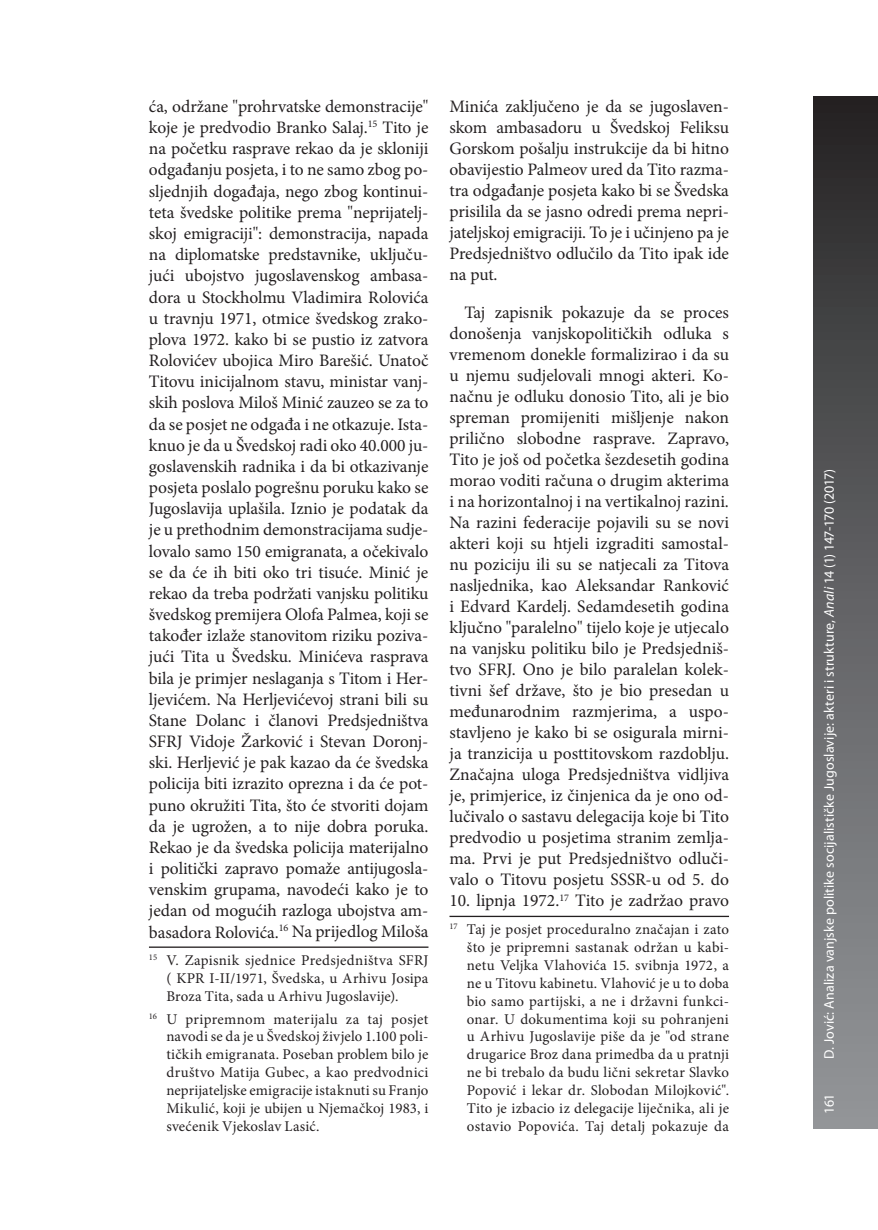
<style>
.page{position:relative;width:878px;height:1230px;background:#fff}
.page>*{position:absolute;margin:0;border:0;box-sizing:border-box;transform-origin:0 0}
.t1{font:17.5px/21.2px "Minion Pro";letter-spacing:-.005em;color:#231f20;text-align:justify}
.t2{font:14.88px/17.8px "Minion Pro";letter-spacing:.01em;color:#231f20;text-align:justify}
.t3{font:14px "Myriad Pro";color:#fff}
.s1{font-style:italic}
</style>
<div class="page">
<div style="left:813px;top:96px;width:64px;height:1032px;background:linear-gradient(to bottom,#292728,#979a9d)"></div>
<hr style="left:149px;top:946px;width:279px;height:1px;background:#231f20">
<hr style="left:449px;top:915px;width:279px;height:2px;background:#231f20">
<p class="t1" style="left:149px;top:96px;width:281px">ća, održane "prohrvatske demonstracije" koje je predvodio Branko Salaj.<sup>15</sup> Tito je na početku rasprave rekao da je skloniji odgađanju posjeta, i to ne samo zbog po&shy;sljednjih događaja, nego zbog kontinui&shy;teta švedske politike prema "neprijatelj&shy;skoj emigraciji": demonstracija, napada na diplomatske predstavnike, uključu&shy;jući ubojstvo jugoslavenskog ambasa&shy;dora u Stockholmu Vladimira Rolovića u travnju 1971, otmice švedskog zrako&shy;plova 1972. kako bi se pustio iz zatvora Rolovićev ubojica Miro Barešić. Unatoč Titovu inicijalnom stavu, ministar vanj&shy;skih poslova Miloš Minić zauzeo se za to da se posjet ne odgađa i ne otkazuje. Ista&shy;knuo je da u Švedskoj radi oko 40.000 ju&shy;goslavenskih radnika i da bi otkazivanje posjeta poslalo pogrešnu poruku kako se Jugoslavija uplašila. Iznio je podatak da je u prethodnim demonstracijama sudje&shy;lovalo samo 150 emigranata, a očekivalo se da će ih biti oko tri tisuće. Minić je rekao da treba podržati vanjsku politiku švedskog premijera Olofa Palmea, koji se također izlaže stanovitom riziku poziva&shy;jući Tita u Švedsku. Minićeva rasprava bila je primjer neslaganja s Titom i Her&shy;ljevićem. Na Herljevićevoj strani bili su Stane Dolanc i članovi Predsjedništva SFRJ Vidoje Žarković i Stevan Doronj&shy;ski. Herljević je pak kazao da će švedska policija biti izrazito oprezna i da će pot&shy;puno okružiti Tita, što će stvoriti dojam da je ugrožen, a to nije dobra poruka.<br>Rekao je da švedska policija materijalno i politički zapravo pomaže antijugosla&shy;venskim grupama, navodeći kako je to jedan od mogućih razloga ubojstva am&shy;basadora Rolovića.<sup>16</sup> Na prijedlog Miloša</p>
<p class="t2" style="left:166px;top:951px;width:263px;text-indent:-17px"><sup>15</sup> V. Zapisnik sjednice Predsjedništva SFRJ ( KPR I-II/1971, Švedska, u Arhivu Josipa Broza Tita, sada u Arhivu Jugoslavije).</p>
<p class="t2" style="left:166px;top:1009px;width:263px;text-indent:-17px"><sup>16</sup> U pripremnom materijalu za taj posjet navodi se da je u Švedskoj živjelo 1.100 poli&shy;tičkih emigranata. Poseban problem bilo je društvo Matija Gubec, a kao predvodnici neprijateljske emigracije istaknuti su Franjo Mikulić, koji je ubijen u Njemačkoj 1983, i svećenik Vjekoslav Lasić.</p>
<p class="t1" style="left:449px;top:96px;width:281px">Minića zaključeno je da se jugoslaven&shy;skom ambasadoru u Švedskoj Feliksu Gorskom pošalju instrukcije da bi hitno obavijestio Palmeov ured da Tito razma&shy;tra odgađanje posjeta kako bi se Švedska prisilila da se jasno odredi prema nepri&shy;jateljskoj emigraciji. To je i učinjeno pa je Predsjedništvo odlučilo da Tito ipak ide na put.</p>
<p class="t1" style="left:449px;top:302px;width:281px;text-indent:15px">Taj zapisnik pokazuje da se proces donošenja vanjskopolitičkih odluka s vremenom donekle formalizirao i da su u njemu sudjelovali mnogi akteri. Ko&shy;načnu je odluku donosio Tito, ali je bio spreman promijeniti mišljenje nakon prilično slobodne rasprave. Zapravo, Tito je još od početka šezdesetih godina morao voditi računa o drugim akterima i na horizontalnoj i na vertikalnoj razini.<br>Na razini federacije pojavili su se novi akteri koji su htjeli izgraditi samostal&shy;nu poziciju ili su se natjecali za Titova nasljednika, kao Aleksandar Ranković i Edvard Kardelj. Sedamdesetih godina ključno "paralelno" tijelo koje je utjecalo na vanjsku politiku bilo je Predsjedniš&shy;tvo SFRJ. Ono je bilo paralelan kolek&shy;tivni šef države, što je bio presedan u međunarodnim razmjerima, a uspo&shy;stavljeno je kako bi se osigurala mirni&shy;ja tranzicija u posttitovskom razdoblju.<br>Značajna uloga Predsjedništva vidljiva je, primjerice, iz činjenica da je ono od&shy;lučivalo o sastavu delegacija koje bi Tito predvodio u posjetima stranim zemlja&shy;ma. Prvi je put Predsjedništvo odluči&shy;valo o Titovu posjetu SSSR-u od 5. do</p>
<p class="t1" style="left:449px;top:890px;width:281px">10. lipnja 1972.<sup>17</sup> Tito je zadržao pravo</p>
<p class="t2" style="left:466px;top:920px;width:263px;text-indent:-17px"><sup>17</sup> Taj je posjet proceduralno značajan i zato što je pripremni sastanak održan u kabi&shy;netu Veljka Vlahovića 15. svibnja 1972, a ne u Titovu kabinetu. Vlahović je u to doba bio samo partijski, a ne i državni funkci&shy;onar. U dokumentima koji su pohranjeni u Arhivu Jugoslavije piše da je "od strane drugarice Broz dana primedba da u pratnji ne bi trebalo da budu lični sekretar Slavko Popović i lekar dr. Slobodan Milojković".<br>Tito je izbacio iz delegacije liječnika, ali je ostavio Popovića. Taj detalj pokazuje da</p>
<p class="t3" style="left:820px;top:1059px;width:592px;rotate:-90deg">D. Jović: Analiza vanjske politike socijalističke Jugoslavije: akteri i strukture, <span class="s1">Anali</span> 14 (1) 147-170 (2017)</p>
<p class="t3" style="left:820px;top:1113px;width:22px;rotate:-90deg">161</p>
</div>
